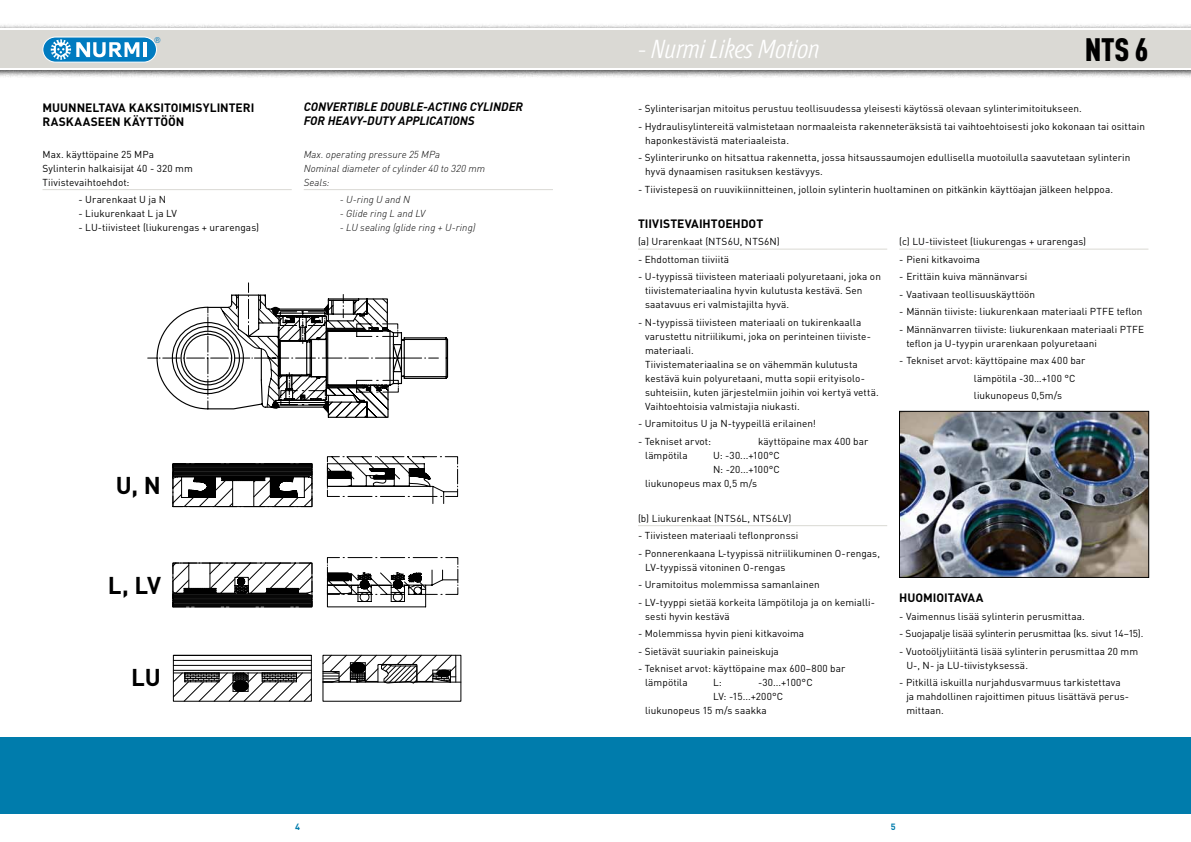
<style>
.page{position:relative;width:1191px;height:842px;background:#fff}
.page>*{position:absolute;margin:0;border:0;box-sizing:border-box;transform-origin:0 0}
.t1{font:900 32px "DIN Cond";color:#000}
.t2{font:italic 300 26px "Fontana ND Aa Os F";color:#fff}
.t3{font:700 24px "DIN Pro";color:#000}
.t4{font:700 12px/14px "DIN Pro";color:#000}
.t5{font:italic 700 12px/14px "DIN";letter-spacing:-.005em;color:#000}
.t6{font:10px/14px "DIN Pro";letter-spacing:.005em;color:#000}
.t7{font:italic 300 10px/14px "DIN";letter-spacing:.005em;color:#000}
.t8{font:10px "DIN Pro";letter-spacing:-.015em;color:#000}
.t9{font:700 9px "DIN Pro";color:#007cac}
.t10{font:8.1px "Helvetica";color:#007bc0}
</style>
<div class="page">
<hr style="left:304px;top:189px;width:249px;height:1px;background:#dad9d4">
<div style="left:0;top:737px;width:1191px;height:77px;background:#007cac"></div>
<div style="left:0;top:23px;width:1191px;height:54px;background:#000;opacity:.75"></div>
<div style="left:0;top:28px;width:1191px;height:42px;background:linear-gradient(to right,#fff,#fff)"></div>
<div style="left:0;top:30px;width:1191px;height:37px;background:#dad9d4"></div>
<div style="left:43px;top:37px;width:113px;height:25px;background:#007bc0;border-radius:13px"></div>
<div style="left:43px;top:37px;width:114px;height:25px;border:1px solid #fff;border-radius:13px"></div>
<hr style="left:143px;top:42px;width:3px;height:15px;background:#fff">
<svg style="left:51px;top:39px;width:88px;height:21px"></svg>
<svg style="left:147px;top:282px;width:302px;height:136px"></svg>
<hr style="left:43px;top:189px;width:249px;height:1px;background:#dad9d4">
<hr style="left:638px;top:249px;width:249px;height:1px;background:#dad9d4">
<hr style="left:638px;top:525px;width:249px;height:1px;background:#dad9d4">
<hr style="left:899px;top:249px;width:249px;height:1px;background:#dad9d4">
<img style="left:901px;top:413px;width:246px;height:163px">
<div style="left:899px;top:411px;width:250px;height:167px;border:1px solid #000"></div>
<svg style="left:326px;top:456px;width:132px;height:48px"></svg>
<svg style="left:172px;top:463px;width:141px;height:44px"></svg>
<svg style="left:326px;top:557px;width:133px;height:51px"></svg>
<svg style="left:172px;top:562px;width:141px;height:46px"></svg>
<svg style="left:322px;top:654px;width:140px;height:48px"></svg>
<svg style="left:172px;top:654px;width:140px;height:48px"></svg>
<p class="t10" style="left:155px;top:34px;width:8px">®</p>
<h1 class="t1" style="left:1084px;top:29px;width:65px">NTS 6</h1>
<h2 class="t2" style="left:638px;top:37px;width:183px">- Nurmi Likes Motion</h2>
<p class="t4" style="left:43px;top:101px;width:213px">MUUNNELTAVA KAKSITOIMISYLINTERI<br>RASKAASEEN KÄYTTÖÖN</p>
<p class="t6" style="left:43px;top:147px;width:152px">Max. käyttöpaine 25 MPa<br>Sylinterin halkaisijat 40 - 320 mm<br>Tiivistevaihtoehdot:</p>
<p class="t6" style="left:79px;top:192px;width:89px">- Urarenkaat U ja N</p>
<p class="t6" style="left:79px;top:206px;width:100px">- Liukurenkaat L ja LV</p>
<p class="t6" style="left:79px;top:220px;width:182px">- LU-tiivisteet (liukurengas + urarengas)</p>
<p class="t5" style="left:304px;top:99px;width:221px">CONVERTIBLE DOUBLE-ACTING CYLINDER<br>FOR HEAVY-DUTY APPLICATIONS</p>
<p class="t7" style="left:304px;top:147px;width:183px">Max. operating pressure 25 MPa<br>Nominal diameter of cylinder 40 to 320 mm<br>Seals:</p>
<p class="t7" style="left:340px;top:193px;width:72px">- U-ring U and N</p>
<p class="t7" style="left:340px;top:207px;width:87px">- Glide ring L and LV</p>
<p class="t7" style="left:340px;top:221px;width:137px">- LU sealing (glide ring + U-ring)</p>
<h3 class="t3" style="left:116px;top:469px;width:47px">U, N</h3>
<h3 class="t3" style="left:108px;top:569px;width:55px">L, LV</h3>
<h3 class="t3" style="left:131px;top:661px;width:31px">LU</h3>
<p class="t6" style="left:638px;top:101px;width:445px">- Sylinterisarjan mitoitus perustuu teollisuudessa yleisesti käytössä olevaan sylinterimitoitukseen.</p>
<p class="t6" style="left:645px;top:119px;width:501px;text-indent:-7px">- Hydraulisylintereitä valmistetaan normaaleista rakenneteräksistä tai vaihtoehtoisesti joko kokonaan tai osittain haponkestävistä materiaaleista.</p>
<p class="t6" style="left:645px;top:150px;width:487px;text-indent:-7px">- Sylinterirunko on hitsattua rakennetta, jossa hitsaussaumojen edullisella muotoilulla saavutetaan sylinterin hyvä dynaamisen rasituksen kestävyys.</p>
<p class="t6" style="left:638px;top:182px;width:476px">- Tiivistepesä on ruuvikiinnitteinen, jolloin sylinterin huoltaminen on pitkänkin käyttöajan jälkeen helppoa.</p>
<p class="t4" style="left:638px;top:216px;width:127px">TIIVISTEVAIHTOEHDOT</p>
<p class="t6" style="left:638px;top:234px;width:143px">(a) Urarenkaat (NTS6U, NTS6N)</p>
<p class="t6" style="left:638px;top:252px;width:93px">- Ehdottoman tiiviitä</p>
<p class="t6" style="left:645px;top:269px;width:237px;text-indent:-7px">- U-tyypissä tiivisteen materiaali polyuretaani, joka on tiivistemateriaalina hyvin kulutusta kestävä. Sen saatavuus eri valmistajilta hyvä.</p>
<p class="t6" style="left:645px;top:315px;width:235px;text-indent:-7px">- N-tyypissä tiivisteen materiaali on tukirenkaalla varustettu nitriilikumi, joka on perinteinen tiiviste&shy;materiaali.<br>Tiivistemateriaalina se on vähemmän kulutusta kestävä kuin polyuretaani, mutta sopii erityisolo&shy;suhteisiin, kuten järjestelmiin joihin voi kertyä vettä.<br>Vaihtoehtoisia valmistajia niukasti.</p>
<p class="t6" style="left:638px;top:416px;width:179px">- Uramitoitus U ja N-tyypeillä erilainen!</p>
<p class="t6" style="left:638px;top:434px;width:75px">- Tekniset arvot:</p>
<p class="t6" style="left:758px;top:434px;width:112px">käyttöpaine max 400 bar</p>
<p class="t6" style="left:645px;top:448px;width:44px">lämpötila</p>
<p class="t6" style="left:713px;top:448px;width:68px">U: -30...+100°C</p>
<p class="t6" style="left:713px;top:462px;width:68px">N: -20...+100°C</p>
<p class="t6" style="left:645px;top:476px;width:113px">liukunopeus max 0,5 m/s</p>
<p class="t6" style="left:638px;top:511px;width:155px">(b) Liukurenkaat (NTS6L, NTS6LV)</p>
<p class="t6" style="left:638px;top:528px;width:162px">- Tiivisteen materiaali teflonpronssi</p>
<p class="t6" style="left:645px;top:546px;width:236px;text-indent:-7px">- Ponnerenkaana L-tyypissä nitriilikuminen O-rengas,<br>LV-tyypissä vitoninen O-rengas</p>
<p class="t6" style="left:638px;top:577px;width:183px">- Uramitoitus molemmissa samanlainen</p>
<p class="t6" style="left:645px;top:595px;width:231px;text-indent:-7px">- LV-tyyppi sietää korkeita lämpötiloja ja on kemialli&shy;sesti hyvin kestävä</p>
<p class="t6" style="left:638px;top:626px;width:168px">- Molemmissa hyvin pieni kitkavoima</p>
<p class="t6" style="left:638px;top:644px;width:142px">- Sietävät suuriakin paineiskuja</p>
<p class="t6" style="left:645px;top:661px;width:202px;text-indent:-7px">- Tekniset arvot: käyttöpaine max 600–800 bar lämpötila</p>
<p class="t6" style="left:899px;top:234px;width:188px">(c) LU-tiivisteet (liukurengas + urarengas)</p>
<p class="t6" style="left:899px;top:252px;width:82px">- Pieni kitkavoima</p>
<p class="t6" style="left:899px;top:269px;width:129px">- Erittäin kuiva männänvarsi</p>
<p class="t6" style="left:899px;top:287px;width:137px">- Vaativaan teollisuuskäyttöön</p>
<p class="t6" style="left:899px;top:304px;width:245px">- Männän tiiviste: liukurenkaan materiaali PTFE teflon</p>
<p class="t6" style="left:906px;top:322px;width:239px;text-indent:-7px">- Männänvarren tiiviste: liukurenkaan materiaali PTFE teflon ja U-tyypin urarenkaan polyuretaani</p>
<p class="t6" style="left:974px;top:352px;width:113px;line-height:17.5px;text-indent:-75px">- Tekniset arvot: käyttöpaine max 400 bar lämpötila -30…+100 °C liukunopeus 0,5m/s</p>
<p class="t4" style="left:899px;top:591px;width:86px">HUOMIOITAVAA</p>
<p class="t6" style="left:899px;top:609px;width:187px">- Vaimennus lisää sylinterin perusmittaa.</p>
<p class="t8" style="left:899px;top:627px;width:246px">- Suojapalje lisää sylinterin perusmittaa (ks. sivut 14–15).</p>
<p class="t6" style="left:906px;top:644px;width:233px;text-indent:-7px">- Vuotoöljyliitäntä lisää sylinterin perusmittaa 20 mm<br>U-, N- ja LU-tiivistyksessä.</p>
<p class="t6" style="left:906px;top:675px;width:223px;text-indent:-7px">- Pitkillä iskuilla nurjahdusvarmuus tarkistettava ja mahdollinen rajoittimen pituus lisättävä perus&shy;mittaan.</p>
<p class="t6" style="left:713px;top:675px;width:10px">L:</p>
<p class="t6" style="left:758px;top:675px;width:56px">-30...+100°C</p>
<p class="t6" style="left:713px;top:689px;width:72px">LV: -15...+200°C</p>
<p class="t6" style="left:645px;top:703px;width:123px">liukunopeus 15 m/s saakka</p>
<p class="t9" style="left:295px;top:820px;width:6px">4</p>
<p class="t9" style="left:890px;top:820px;width:6px">5</p>
</div>
